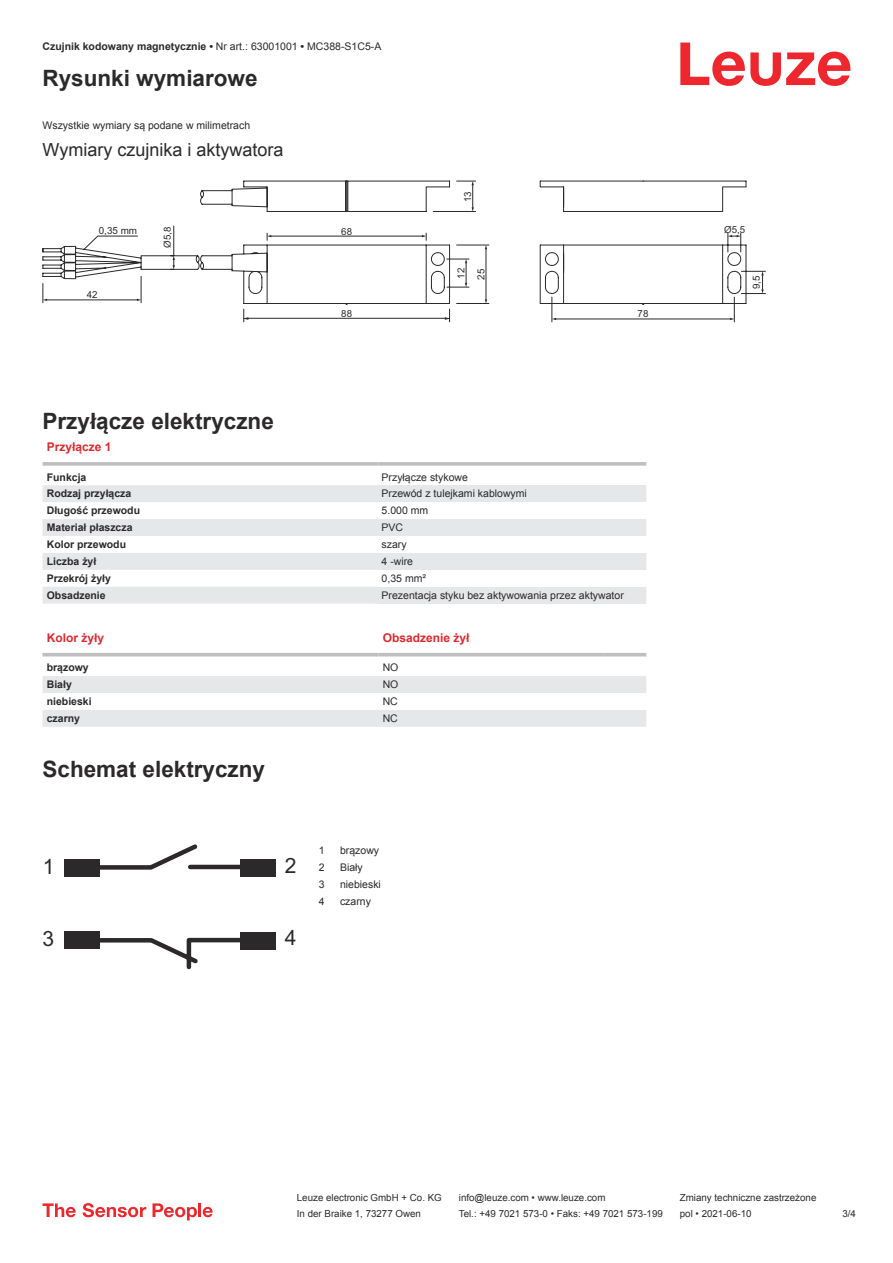
<style>
.page{position:relative;width:893px;height:1263px;background:#fff}
.page>*{position:absolute;margin:0;border:0;box-sizing:border-box;transform-origin:0 0}
.t1{font:700 22.5px "Arial";color:#2b292a}
.t2{font:21px "Arial";color:#2b292a}
.t3{font:18px "Arial";color:#2b292a}
.t4{font:700 12px "Arial";color:#db2a30}
.t5{font:10.5px "Arial";color:#2b292a}
.t6{font:700 10.5px "Arial";color:#2b292a}
.t7{font:9.9px "Arial";color:#2b292a}
.t8{font:9.75px "Arial";color:#2b292a}
.s1{font-weight:400}
</style>
<div class="page">
<svg style="left:680px;top:43px;width:170px;height:43px"></svg>
<svg style="left:43px;top:485px;width:335px;height:119px;fill:#e6e7e9"></svg>
<svg style="left:43px;top:462px;width:335px;height:4px"></svg>
<svg style="left:378px;top:462px;width:268px;height:4px"></svg>
<div style="left:378px;top:485px;width:268px;height:17px;background:#e6e7e9"></div>
<div style="left:378px;top:519px;width:268px;height:17px;background:#e6e7e9"></div>
<div style="left:378px;top:553px;width:268px;height:17px;background:#e6e7e9"></div>
<div style="left:378px;top:587px;width:268px;height:17px;background:#e6e7e9"></div>
<svg style="left:43px;top:656px;width:603px;height:1px"></svg>
<svg style="left:43px;top:676px;width:603px;height:51px"></svg>
<hr style="left:43px;top:653px;width:335px;height:3px;background:#bdbfc1">
<hr style="left:378px;top:653px;width:226px;height:3px;background:#bdbfc1">
<hr style="left:604px;top:653px;width:42px;height:3px;background:#bdbfc1">
<svg style="left:43px;top:1203px;width:33px;height:14px"></svg>
<svg style="left:83px;top:1203px;width:63px;height:14px"></svg>
<svg style="left:153px;top:1203px;width:44px;height:17px"></svg>
<hr style="left:198px;top:1203px;width:3px;height:14px;background:#ed272d">
<svg style="left:203px;top:1207px;width:10px;height:10px"></svg>
<svg style="left:43px;top:181px;width:447px;height:141px"></svg>
<svg style="left:243px;top:317px;width:6px;height:3px"></svg>
<svg style="left:444px;top:317px;width:6px;height:3px"></svg>
<svg style="left:539px;top:181px;width:227px;height:141px"></svg>
<svg style="left:173px;top:256px;width:2px;height:13px"></svg>
<div style="left:64px;top:859px;width:36px;height:17px;background:#2b292a"></div>
<div style="left:64px;top:931px;width:36px;height:17px;background:#2b292a"></div>
<svg style="left:95px;top:844px;width:151px;height:125px"></svg>
<div style="left:240px;top:860px;width:35px;height:17px;background:#2b292a"></div>
<div style="left:240px;top:932px;width:36px;height:17px;background:#2b292a"></div>
<p class="t6" style="left:43px;top:43px;width:340px">Czujnik kodowany magnetycznie • <span class="s1">Nr art.: 63001001</span> • <span class="s1">MC388-S1C5-A</span></p>
<h1 class="t1" style="left:43px;top:70px;width:217px">Rysunki wymiarowe</h1>
<p class="t5" style="left:43px;top:118px;width:209px">Wszystkie wymiary są podane w milimetrach</p>
<h3 class="t3" style="left:43px;top:137px;width:242px">Wymiary czujnika i aktywatora</h3>
<p class="t7" style="left:99px;top:227px;width:40px">0,35 mm</p>
<p class="t8" style="left:87px;top:291px;width:12px">42</p>
<p class="t8" style="left:164px;top:248px;width:23px;rotate:-90deg">Ø5,8</p>
<p class="t8" style="left:341px;top:227px;width:12px">68</p>
<p class="t8" style="left:341px;top:309px;width:12px">88</p>
<p class="t8" style="left:464px;top:202px;width:12px;rotate:-90deg">13</p>
<p class="t8" style="left:457px;top:279px;width:12px;rotate:-90deg">12</p>
<p class="t8" style="left:477px;top:280px;width:12px;rotate:-90deg">25</p>
<p class="t8" style="left:638px;top:310px;width:12px">78</p>
<h1 class="t1" style="left:43px;top:406px;width:233px">Przyłącze elektryczne</h1>
<p class="t4" style="left:47px;top:439px;width:66px">Przyłącze 1</p>
<p class="t6" style="left:47px;top:473px;width:41px">Funkcja</p>
<p class="t5" style="left:382px;top:470px;width:88px">Przyłącze stykowe</p>
<p class="t6" style="left:47px;top:486px;width:86px">Rodzaj przyłącza</p>
<p class="t5" style="left:382px;top:486px;width:147px">Przewód z tulejkami kablowymi</p>
<p class="t6" style="left:47px;top:503px;width:95px">Długość przewodu</p>
<p class="t5" style="left:382px;top:507px;width:48px">5.000 mm</p>
<p class="t6" style="left:47px;top:520px;width:87px">Materiał płaszcza</p>
<p class="t5" style="left:382px;top:524px;width:23px">PVC</p>
<p class="t6" style="left:47px;top:537px;width:81px">Kolor przewodu</p>
<p class="t5" style="left:382px;top:540px;width:27px">szary</p>
<p class="t6" style="left:47px;top:554px;width:51px">Liczba żył</p>
<p class="t5" style="left:382px;top:554px;width:33px">4 -wire</p>
<p class="t6" style="left:47px;top:571px;width:66px">Przekrój żyły</p>
<p class="t5" style="left:382px;top:574px;width:46px">0,35 mm²</p>
<p class="t6" style="left:47px;top:591px;width:60px">Obsadzenie</p>
<p class="t5" style="left:382px;top:588px;width:244px">Prezentacja styku bez aktywowania przez aktywator</p>
<p class="t4" style="left:47px;top:629px;width:59px">Kolor żyły</p>
<p class="t4" style="left:383px;top:629px;width:88px">Obsadzenie żył</p>
<p class="t6" style="left:47px;top:660px;width:44px">brązowy</p>
<p class="t5" style="left:383px;top:664px;width:17px">NO</p>
<p class="t6" style="left:47px;top:677px;width:27px">Biały</p>
<p class="t5" style="left:383px;top:681px;width:17px">NO</p>
<p class="t6" style="left:47px;top:697px;width:46px">niebieski</p>
<p class="t5" style="left:383px;top:697px;width:17px">NC</p>
<p class="t6" style="left:47px;top:714px;width:35px">czarny</p>
<p class="t5" style="left:383px;top:714px;width:17px">NC</p>
<h1 class="t1" style="left:43px;top:760px;width:224px">Schemat elektryczny</h1>
<h2 class="t2" style="left:43px;top:858px;width:13px">1</h2>
<h2 class="t2" style="left:43px;top:930px;width:13px">3</h2>
<h2 class="t2" style="left:285px;top:857px;width:13px">2</h2>
<h2 class="t2" style="left:285px;top:930px;width:13px">4</h2>
<p class="t5" style="left:319px;top:846px;width:7px">1</p>
<p class="t5" style="left:340px;top:843px;width:41px">brązowy</p>
<p class="t5" style="left:319px;top:863px;width:7px">2</p>
<p class="t5" style="left:340px;top:860px;width:24px">Biały</p>
<p class="t5" style="left:319px;top:880px;width:7px">3</p>
<p class="t5" style="left:340px;top:877px;width:42px">niebieski</p>
<p class="t5" style="left:319px;top:894px;width:7px">4</p>
<p class="t5" style="left:340px;top:897px;width:32px">czarny</p>
<p class="t8" style="left:724px;top:226px;width:23px">Ø5,5</p>
<p class="t8" style="left:752px;top:289px;width:15px;rotate:-90deg">9,5</p>
<p class="t8" style="left:297px;top:1191px;width:146px">Leuze electronic GmbH + Co. KG</p>
<p class="t8" style="left:459px;top:1191px;width:148px">info@leuze.com • www.leuze.com</p>
<p class="t8" style="left:680px;top:1191px;width:138px">Zmiany techniczne zastrzeżone</p>
<p class="t8" style="left:297px;top:1210px;width:126px">In der Braike 1, 73277 Owen</p>
<p class="t8" style="left:459px;top:1207px;width:205px">Tel.: +49 7021 573-0 • Faks: +49 7021 573-199</p>
<p class="t8" style="left:680px;top:1207px;width:73px">pol • 2021-06-10</p>
<p class="t8" style="left:842px;top:1210px;width:15px">3 /4</p>
</div>
